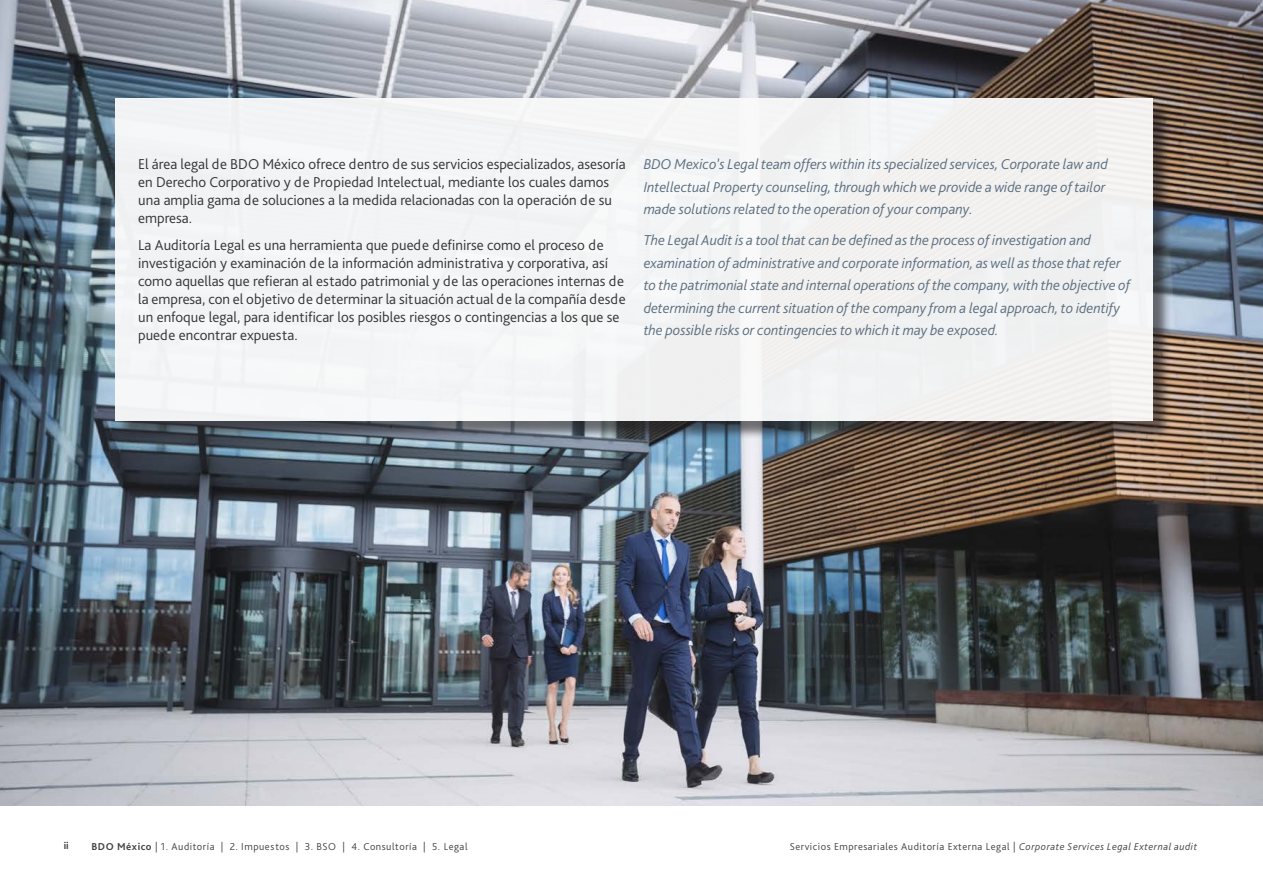
<style>
.page{position:relative;width:1263px;height:893px;background:#fff}
.page>*{position:absolute;margin:0;border:0;box-sizing:border-box;transform-origin:0 0}
.Body_text{font:300 15px/18px "Bliss Pro";color:#333}
.Body_text-2{font:italic 300 15px/22.5px "Bliss Pro";color:#5b6e7f}
.t1{font:300 10.5px "Bliss Pro";letter-spacing:.05em;color:#414140}
.t2{font:700 10.5px "Bliss Pro";color:#414140}
.s1{font-weight:700}
.s2{font-style:italic}
</style>
<div class="page">
<img style="left:0;top:0;width:1263px;height:806px">
<div style="left:117px;top:101px;width:1054px;height:339px;background:#231f20;opacity:.65"></div>
<div style="left:115px;top:99px;width:1037px;height:322px;background:#f2f3f4"></div>
<p class="Body_text" style="left:138px;top:155px;width:489px">El área legal de BDO México ofrece dentro de sus servicios especializados, asesoría en Derecho Corporativo y de Propiedad Intelectual, mediante los cuales damos una amplia gama de soluciones a la medida relacionadas con la operación de su empresa.</p>
<p class="Body_text" style="left:138px;top:236px;width:489px">La Auditoría Legal es una herramienta que puede definirse como el proceso de investigación y examinación de la información administrativa y corporativa, así como aquellas que refieran al estado patrimonial y de las operaciones internas de la empresa, con el objetivo de determinar la situación actual de la compañía desde un enfoque legal, para identificar los posibles riesgos o contingencias a los que se puede encontrar expuesta.</p>
<p class="Body_text-2" style="left:644px;top:153px;width:465px">BDO Mexico’s Legal team offers within its specialized services, Corporate law and<br>Intellectual Property counseling, through which we provide a wide range of tailor made solutions related to the operation of your company.</p>
<p class="Body_text-2" style="left:644px;top:229px;width:488px">The Legal Audit is a tool that can be defined as the process of investigation and examination of administrative and corporate information, as well as those that refer to the patrimonial state and internal operations of the company, with the objective of determining the current situation of the company from a legal approach, to identify the possible risks or contingencies to which it may be exposed.</p>
<p class="t2" style="left:64px;top:839px;width:6px">ii</p>
<p class="t1" style="left:91px;top:840px;width:378px"><span class="s1">BDO México</span> | 1. Auditoría | 2. Impuestos | 3. BSO | 4. Consultoría | 5. Legal</p>
<p class="t1" style="left:790px;top:840px;width:409px">Servicios Empresariales Auditoría Externa Legal | <span class="s2">Corporate Services Legal External audit</span></p>
</div>
